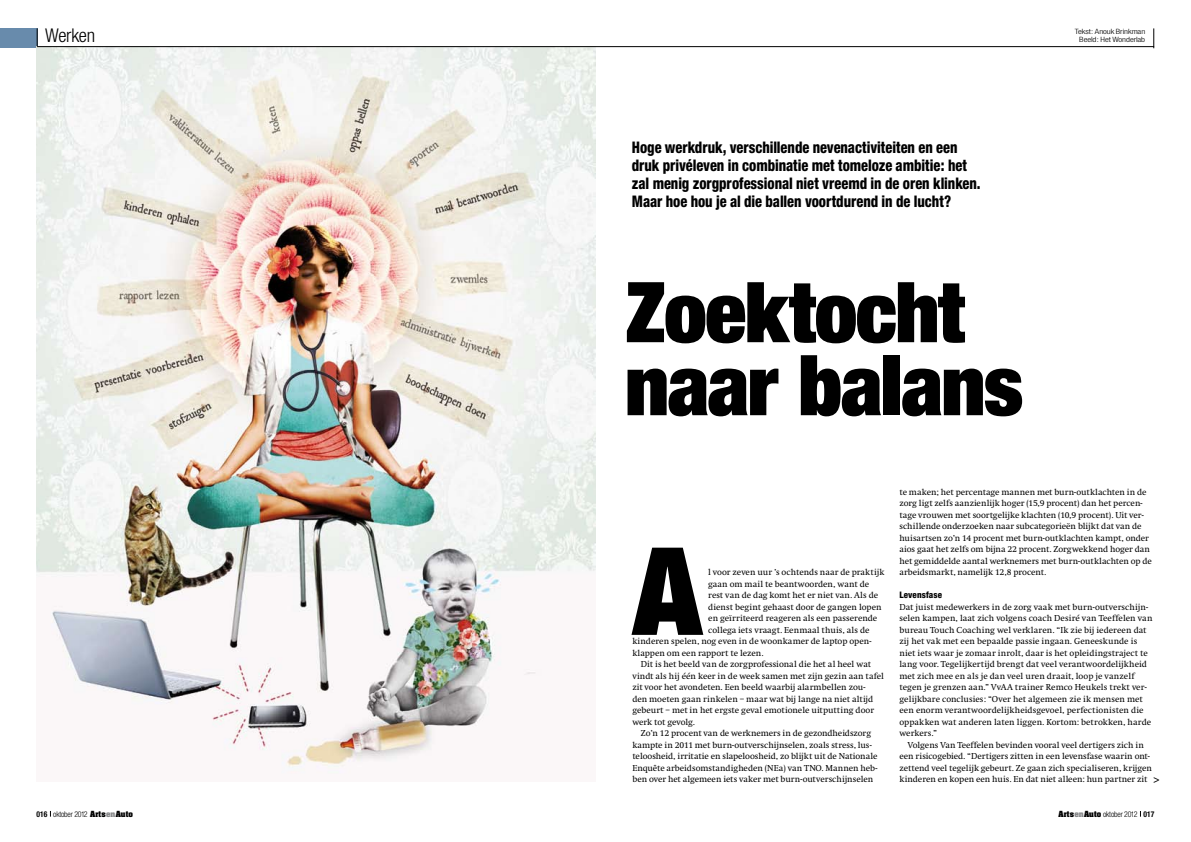
<style>
.page{position:relative;width:1191px;height:842px;background:#fff}
.page>*{position:absolute;margin:0;border:0;box-sizing:border-box;transform-origin:0 0}
.t1{font:900 expanded 122.1px "Helvetica Neue";color:#000}
.t2{font:900 expanded 84px/73px "Helvetica Neue";letter-spacing:-.015em;color:#000}
.t3{font:300 condensed 19px "Helvetica Neue";letter-spacing:-.01em;color:#000}
.t4{font:800 condensed 16px/18px "Helvetica Neue";letter-spacing:-.005em;color:#000;scale:.9 1}
.t5{font:700 12px "AA Swift";color:#000}
.t6{font:9px/11.5px "AA Swift";color:#000}
.t7{font:800 condensed 9px "Helvetica Neue";letter-spacing:.01em;color:#000}
.t8{font:300 condensed 8px "Helvetica Neue";letter-spacing:-.02em;color:#000}
.t9{font:300 condensed 7.3px/8.3px "Helvetica Neue";letter-spacing:-.005em;color:#000;text-align:right;scale:1.21 1}
.s1{font-weight:700}
.s2{font-family:"Aachen";font-weight:700;font-stretch:normal;font-size:7.2px}
.s3{font-family:"Aachen";font-weight:700;font-stretch:normal;font-size:7.2px;color:#87888a}
</style>
<div class="page">
<div style="left:0;top:28px;width:37px;height:20px;background:#688bac"></div>
<svg style="left:37px;top:28px;width:1px;height:18px"></svg>
<svg style="left:1153px;top:28px;width:1px;height:20px"></svg>
<img style="left:36px;top:47px;width:559px;height:726px">
<hr style="left:37px;top:46px;width:1117px;height:1px;background:#000">
<h3 class="t3" style="left:45px;top:24px;width:52px">Werken</h3>
<p class="t9" style="left:1074px;top:27px;width:60px">Tekst: Anouk Brinkman<br>Beeld: Het Wonderlab</p>
<h3 class="t4" style="left:632px;top:138px;width:389px">Hoge werkdruk, verschillende nevenactiviteiten en een druk privéleven in combinatie met tomeloze ambitie: het zal menig zorgprofessional niet vreemd in de oren klinken.<br>Maar hoe hou je al die ballen voortdurend in de lucht?</h3>
<h2 class="t2" style="left:625px;top:274px;width:399px">Zoektocht naar balans</h2>
<h1 class="t1" style="left:632px;top:513px;width:72px">A</h1>
<p class="t6" style="left:708px;top:566px;width:178px">l voor zeven uur ’s ochtends naar de praktijk</p>
<p class="t6" style="left:708px;top:578px;width:162px">gaan om mail te beantwoorden, want de</p>
<p class="t6" style="left:708px;top:589px;width:171px">rest van de dag komt het er niet van. Als de</p>
<p class="t6" style="left:708px;top:601px;width:175px">dienst begint gehaast door de gangen lopen</p>
<p class="t6" style="left:708px;top:612px;width:170px">en geïrriteerd reageren als een passerende</p>
<p class="t6" style="left:708px;top:624px;width:163px">collega iets vraagt. Eenmaal thuis, als de</p>
<p class="t6" style="left:632px;top:636px;width:240px">kinderen spelen, nog even in de woonkamer de laptop open-</p>
<p class="t6" style="left:632px;top:647px;width:133px">klappen om een rapport te lezen.</p>
<p class="t6" style="left:641px;top:659px;width:232px">Dit is het beeld van de zorgprofessional die het al heel wat</p>
<p class="t6" style="left:632px;top:670px;width:253px">vindt als hij één keer in de week samen met zijn gezin aan tafel</p>
<p class="t6" style="left:632px;top:682px;width:234px">zit voor het avondeten. Een beeld waarbij alarmbellen zou-</p>
<p class="t6" style="left:632px;top:693px;width:242px">den moeten gaan rinkelen – maar wat bij lange na niet altijd</p>
<p class="t6" style="left:632px;top:705px;width:243px">gebeurt – met in het ergste geval emotionele uitputting door</p>
<p class="t6" style="left:632px;top:716px;width:64px">werk tot gevolg.</p>
<p class="t6" style="left:641px;top:728px;width:232px">Zo’n 12 procent van de werknemers in de gezondheidszorg</p>
<p class="t6" style="left:632px;top:739px;width:241px">kampte in 2011 met burn-outverschijnselen, zoals stress, lus-</p>
<p class="t6" style="left:632px;top:751px;width:246px">teloosheid, irritatie en slapeloosheid, zo blijkt uit de Nationale</p>
<p class="t6" style="left:632px;top:762px;width:246px">Enquête arbeidsomstandigheden (NEa) van TNO. Mannen heb-</p>
<p class="t6" style="left:632px;top:774px;width:242px">ben over het algemeen iets vaker met burn-outverschijnselen</p>
<p class="t6" style="left:899px;top:486px;width:254px">te maken; het percentage mannen met burn-outklachten in de zorg ligt zelfs aanzienlijk hoger (15,9 procent) dan het percen&shy;tage vrouwen met soortgelijke klachten (10,9 procent). Uit ver&shy;schillende onderzoeken naar subcategorieën blijkt dat van de huisartsen zo’n 14 procent met burn-outklachten kampt, onder aios gaat het zelfs om bijna 22 procent. Zorgwekkend hoger dan het gemiddelde aantal werknemers met burn-outklachten op de arbeidsmarkt, namelijk 12,8 procent.</p>
<p class="t7" style="left:899px;top:589px;width:44px">Levensfase</p>
<p class="t6" style="left:899px;top:601px;width:255px">Dat juist medewerkers in de zorg vaak met burn-outverschijn&shy;selen kampen, laat zich volgens coach Desiré van Teeffelen van bureau Touch Coaching wel verklaren. “Ik zie bij iedereen dat zij het vak met een bepaalde passie ingaan. Geneeskunde is niet iets waar je zomaar inrolt, daar is het opleidingstraject te lang voor. Tegelijkertijd brengt dat veel verantwoordelijkheid met zich mee en als je dan veel uren draait, loop je vanzelf tegen je grenzen aan.” VvAA trainer Remco Heukels trekt ver&shy;gelijkbare conclusies: “Over het algemeen zie ik mensen met een enorm verantwoordelijkheidsgevoel, perfectionisten die oppakken wat anderen laten liggen. Kortom: betrokken, harde werkers.”</p>
<p class="t6" style="left:899px;top:739px;width:254px;text-align:center">Volgens Van Teeffelen bevinden vooral veel dertigers zich in<br>een risicogebied. “Dertigers zitten in een levensfase waarin ont&shy;zettend veel tegelijk gebeurt. Ze gaan zich specialiseren, krijgen kinderen en kopen een huis. En dat niet alleen: hun partner zit</p>
<h3 class="t5" style="left:1153px;top:773px;width:7px">&gt;</h3>
<p class="t8" style="left:37px;top:809px;width:98px"><span class="s1">016</span> oktober 2012 <span class="s2">Arts</span><span class="s3">en</span><span class="s2">Auto</span></p>
<p class="t8" style="left:1058px;top:809px;width:97px"><span class="s2">Arts</span><span class="s3">en</span><span class="s2">Auto</span> oktober 2012 <span class="s1">017</span></p>
</div>
